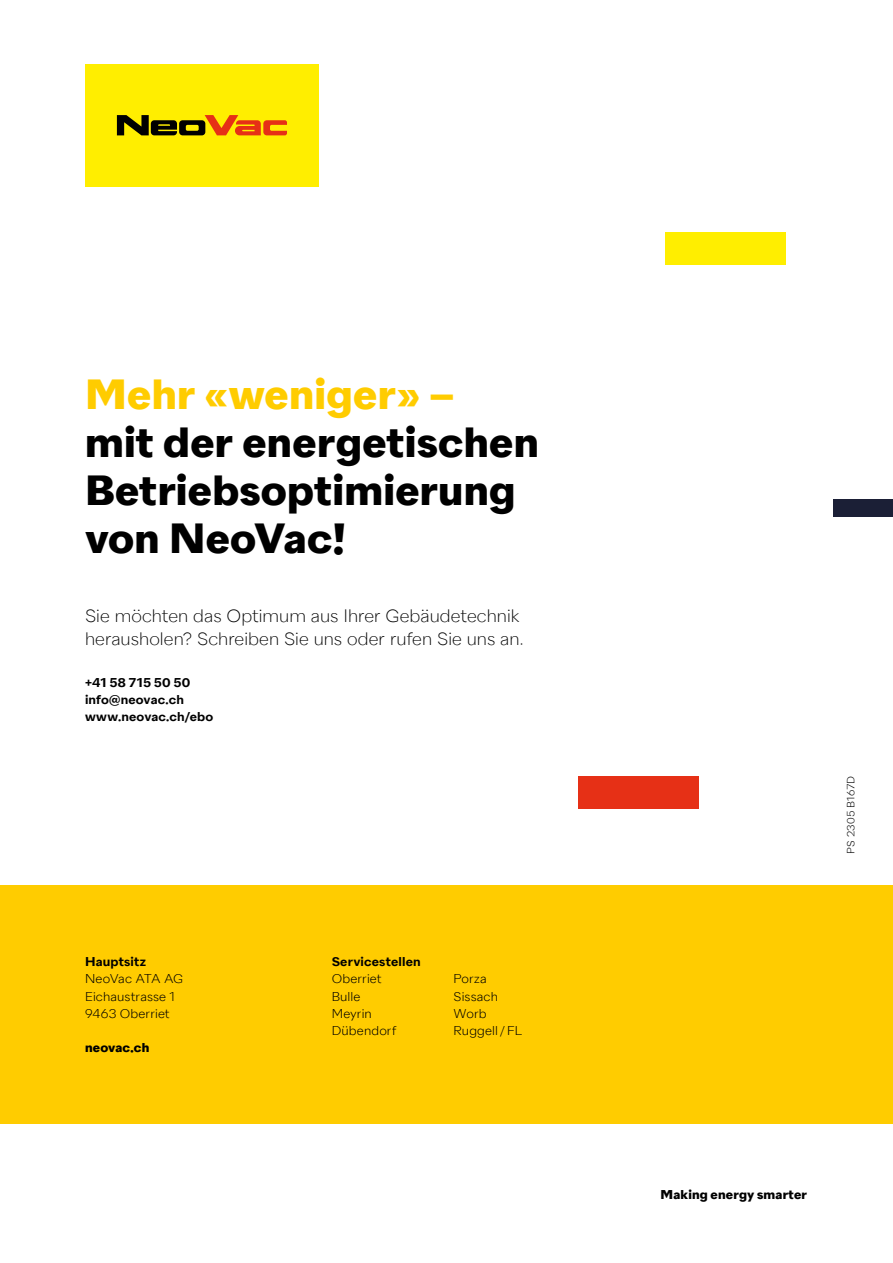
<style>
.page{position:relative;width:893px;height:1263px;background:#fff}
.page>*{position:absolute;margin:0;border:0;box-sizing:border-box;transform-origin:0 0}
.t1{font:700 42px/48px "Neo Vac Sans";letter-spacing:.01em;color:#000}
.t2{font:700 42px "Neo Vac Sans";letter-spacing:.01em;color:#fc0}
.t3{font:200 18px/22.5px "Neo Vac Sans";color:#000}
.t4{font:300 12.75px/17.2px "Neo Vac Sans";letter-spacing:.01em;color:#000}
.t5{font:600 12.75px/17.2px "Neo Vac Sans";letter-spacing:.01em;color:#000}
.t6{font:700 12.75px "Neo Vac Sans";letter-spacing:.015em;color:#000}
.t7{font:300 10.5px "Neo Vac Sans";letter-spacing:.025em;color:#000}
</style>
<div class="page">
<div style="left:0;top:885px;width:893px;height:238px;background:#fc0"></div>
<div style="left:85px;top:64px;width:234px;height:122px;background:#fe0"></div>
<svg style="left:117px;top:115px;width:170px;height:20px"></svg>
<div style="left:578px;top:776px;width:120px;height:32px;background:#e63016"></div>
<div style="left:666px;top:233px;width:120px;height:32px;background:#fe0"></div>
<div style="left:833px;top:500px;width:60px;height:17px;background:#1b1f36"></div>
<h1 class="t2" style="left:85px;top:369px;width:371px">Mehr «weniger» –</h1>
<h1 class="t1" style="left:85px;top:420px;width:455px">mit der energetischen<br>Betriebsoptimierung von NeoVac!</h1>
<h2 class="t3" style="left:85px;top:605px;width:440px">Sie möchten das Optimum aus Ihrer Gebäudetechnik herausholen? Schreiben Sie uns oder rufen Sie uns an.</h2>
<p class="t5" style="left:85px;top:674px;width:130px">+41 58 715 50 50 info@neovac.ch www.neovac.ch/ebo</p>
<p class="t5" style="left:85px;top:953px;width:62px">Hauptsitz</p>
<p class="t4" style="left:85px;top:970px;width:100px">NeoVac ATA AG<br>Eichaustrasse 1<br>9463 Oberriet</p>
<p class="t6" style="left:85px;top:1040px;width:66px">neovac.ch</p>
<p class="t5" style="left:332px;top:953px;width:91px">Servicestellen</p>
<p class="t4" style="left:332px;top:970px;width:66px">Oberriet<br>Bulle<br>Meyrin<br>Dübendorf</p>
<p class="t4" style="left:454px;top:970px;width:70px">Porza<br>Sissach<br>Worb<br>Ruggell / FL</p>
<p class="t7" style="left:844px;top:854px;width:79px;rotate:-90deg">PS 2305 B167D</p>
<p class="t6" style="left:660px;top:1187px;width:148px">Making energy smarter</p>
</div>
